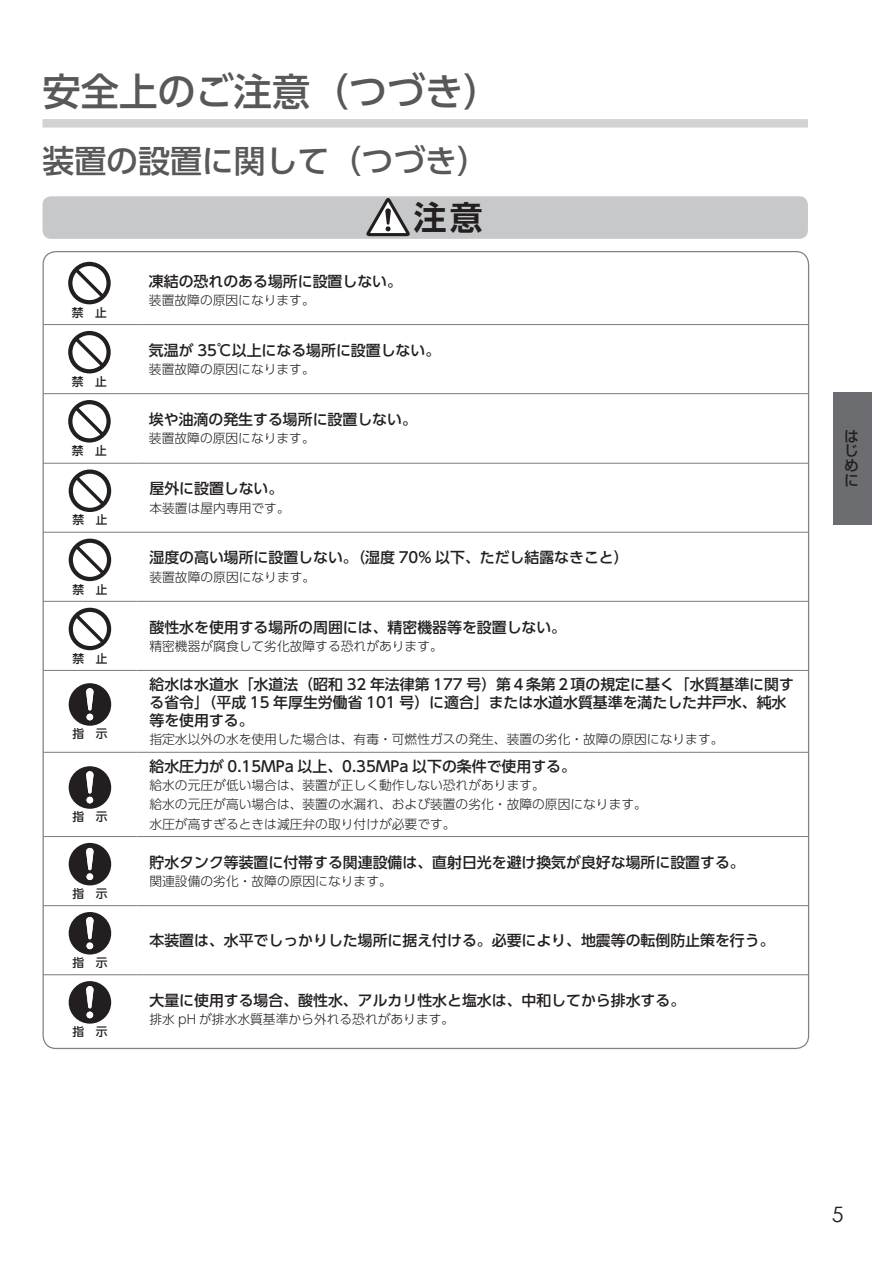
<style>
.page{position:relative;width:893px;height:1263px;background:#fff}
.page>*{position:absolute;margin:0;border:0;box-sizing:border-box;transform-origin:0 0}
.t1{font:500 38.25px "UD Shin Go Pro";color:#57585a}
.t2{font:700 33px "UD Shin Go Pro De";color:#231f20}
.t3{font:500 31.95px "UD Shin Go Pro";color:#57585a}
.t4{font:21.3px "Century Gothic";color:#231f20}
.t5{font:500 14.85px/18px "UD Shin Go Pro";color:#231f20}
.t6{font:500 14.85px "Shin Go Pro";color:#231f20}
.t7{font:300 12.75px/19.2px "UD Shin Go Pro";color:#231f20}
.t8{font:500 11.7px "UD Shin Go Pro";color:#231f20}
</style>
<div class="page">
<div style="left:43px;top:119px;width:765px;height:9px;background:#d1d2d4"></div>
<div style="left:833px;top:392px;width:39px;height:133px;background:#6c6d70"></div>
<hr style="left:43px;top:532px;width:94px;height:1px;background:#808285">
<hr style="left:43px;top:601px;width:94px;height:1px;background:#808285">
<hr style="left:137px;top:601px;width:672px;height:1px;background:#808285">
<hr style="left:43px;top:670px;width:94px;height:1px;background:#808285">
<hr style="left:43px;top:324px;width:94px;height:1px;background:#808285">
<hr style="left:43px;top:393px;width:94px;height:1px;background:#808285">
<hr style="left:43px;top:463px;width:94px;height:1px;background:#808285">
<hr style="left:137px;top:670px;width:672px;height:1px;background:#808285">
<hr style="left:43px;top:752px;width:94px;height:1px;background:#808285">
<hr style="left:137px;top:752px;width:672px;height:1px;background:#808285">
<hr style="left:137px;top:532px;width:672px;height:1px;background:#808285">
<hr style="left:137px;top:463px;width:672px;height:1px;background:#808285">
<hr style="left:43px;top:905px;width:94px;height:1px;background:#808285">
<hr style="left:137px;top:905px;width:672px;height:1px;background:#808285">
<hr style="left:43px;top:974px;width:94px;height:1px;background:#808285">
<hr style="left:137px;top:974px;width:672px;height:1px;background:#808285">
<hr style="left:43px;top:836px;width:94px;height:1px;background:#808285">
<hr style="left:137px;top:836px;width:672px;height:1px;background:#808285">
<svg style="left:69px;top:469px;width:42px;height:43px"></svg>
<svg style="left:69px;top:539px;width:42px;height:42px"></svg>
<svg style="left:69px;top:608px;width:42px;height:42px"></svg>
<div style="left:43px;top:196px;width:765px;height:43px;background:#c7c8ca;border-radius:9px"></div>
<svg style="left:366px;top:198px;width:44px;height:38px"></svg>
<svg style="left:69px;top:766px;width:42px;height:43px"></svg>
<svg style="left:69px;top:683px;width:42px;height:43px"></svg>
<svg style="left:69px;top:843px;width:42px;height:42px"></svg>
<svg style="left:69px;top:912px;width:42px;height:42px"></svg>
<svg style="left:69px;top:981px;width:42px;height:43px"></svg>
<hr style="left:136px;top:393px;width:672px;height:1px;background:#808285">
<hr style="left:136px;top:324px;width:672px;height:1px;background:#808285">
<svg style="left:68px;top:262px;width:43px;height:42px"></svg>
<svg style="left:68px;top:331px;width:43px;height:42px"></svg>
<svg style="left:68px;top:400px;width:43px;height:43px"></svg>
<h1 class="t1" style="left:43px;top:60px;width:461px">安全上のご注意（つづき）</h1>
<h3 class="t3" style="left:43px;top:135px;width:448px">装置の設置に関して（つづき）</h3>
<p class="t8" style="left:72px;top:303px;width:37px">禁　止</p>
<p class="t8" style="left:72px;top:372px;width:37px">禁　止</p>
<p class="t8" style="left:72px;top:441px;width:37px">禁　止</p>
<p class="t8" style="left:72px;top:510px;width:37px">禁　止</p>
<p class="t8" style="left:72px;top:580px;width:37px">禁　止</p>
<p class="t8" style="left:72px;top:649px;width:37px">禁　止</p>
<p class="t8" style="left:72px;top:724px;width:37px">指　示</p>
<p class="t8" style="left:72px;top:807px;width:37px">指　示</p>
<p class="t8" style="left:72px;top:884px;width:37px">指　示</p>
<p class="t8" style="left:72px;top:953px;width:37px">指　示</p>
<p class="t8" style="left:72px;top:1022px;width:37px">指　示</p>
<p class="t5" style="left:149px;top:272px;width:254px">凍結の恐れのある場所に設置しない。</p>
<p class="t7" style="left:149px;top:290px;width:167px">装置故障の原因になります。</p>
<h2 class="t2" style="left:414px;top:191px;width:71px">注意</h2>
<p class="t5" style="left:149px;top:341px;width:293px">気温が 35℃以上になる場所に設置しない。</p>
<p class="t7" style="left:149px;top:359px;width:167px">装置故障の原因になります。</p>
<p class="t5" style="left:149px;top:410px;width:269px">埃や油滴の発生する場所に設置しない。</p>
<p class="t7" style="left:149px;top:428px;width:167px">装置故障の原因になります。</p>
<p class="t5" style="left:149px;top:479px;width:135px">屋外に設置しない。</p>
<p class="t7" style="left:149px;top:498px;width:142px">本装置は屋内専用です。</p>
<p class="t5" style="left:149px;top:548px;width:481px">湿度の高い場所に設置しない。（湿度 70% 以下、ただし結露なきこと）</p>
<p class="t7" style="left:149px;top:567px;width:167px">装置故障の原因になります。</p>
<p class="t5" style="left:149px;top:617px;width:418px">酸性水を使用する場所の周囲には、精密機器等を設置しない。</p>
<p class="t7" style="left:149px;top:636px;width:295px">精密機器が腐食して劣化故障する恐れがあります。</p>
<p class="t5" style="left:149px;top:675px;width:646px">給水は水道水「水道法（昭和 32 年法律第 177 号）第４条第２項の規定に基く「水質基準に関する省令」（平成 15 年厚生労働省 101 号）に適合」または水道水質基準を満たした井戸水、純水等を使用する。</p>
<p class="t7" style="left:149px;top:729px;width:576px">指定水以外の水を使用した場合は、有毒・可燃性ガスの発生、装置の劣化・故障の原因になります。</p>
<p class="t5" style="left:149px;top:757px;width:428px">給水圧力が 0.15MPa 以上、0.35MPa 以下の条件で使用する。</p>
<p class="t7" style="left:149px;top:775px;width:499px">給水の元圧が低い場合は、装置が正しく動作しない恐れがあります。<br>給水の元圧が高い場合は、装置の水漏れ、および装置の劣化・故障の原因になります。水圧が高すぎるときは減圧弁の取り付けが必要です。</p>
<p class="t5" style="left:149px;top:853px;width:597px">貯水タンク等装置に付帯する関連設備は、直射日光を避け換気が良好な場所に設置する。</p>
<p class="t7" style="left:149px;top:871px;width:244px">関連設備の劣化・故障の原因になります。</p>
<p class="t5" style="left:149px;top:931px;width:627px">本装置は、水平でしっかりした場所に据え付ける。必要により、地震等の転倒防止策を行う。</p>
<p class="t5" style="left:149px;top:991px;width:537px">大量に使用する場合、酸性水、アルカリ性水と塩水は、中和してから排水する。</p>
<p class="t7" style="left:149px;top:1009px;width:306px">排水 pH が排水水質基準から外れる恐れがあります。</p>
<p class="t6" style="left:844px;top:424px;width:16px">は</p>
<p class="t6" style="left:844px;top:439px;width:16px">じ</p>
<p class="t6" style="left:844px;top:453px;width:16px">め</p>
<p class="t6" style="left:844px;top:468px;width:16px">に</p>
<h3 class="t4" style="left:832px;top:1201px;width:13px">5</h3>
</div>
